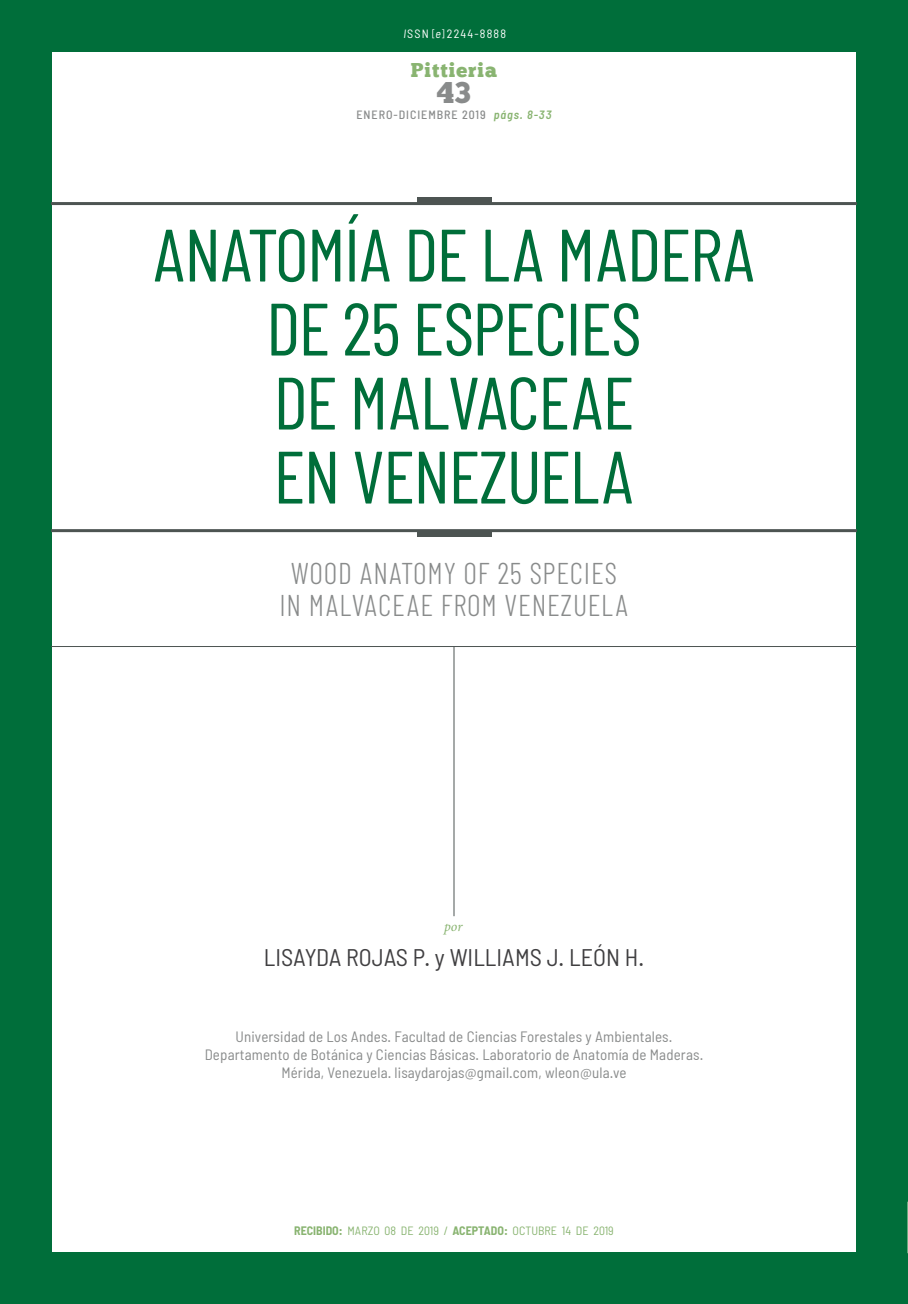
<style>
.page{position:relative;width:908px;height:1304px;background:#fff}
.page>*{position:absolute;margin:0;border:0;box-sizing:border-box;transform-origin:0 0}
.t1{font:74px/74px "Barlow Condensed";letter-spacing:-.02em;color:#006e3a;text-align:center}
.t2{font:300 30px/32px "Barlow Condensed";letter-spacing:.025em;color:#898b8b;text-align:center}
.t3{font:30px "Chunk Five";color:#898b8b}
.t4{font:semi-condensed 24px "Barlow";color:#403f41}
.t5{font:20px "Chunk Five";letter-spacing:.05em;color:#89b471}
.t6{font:semi-condensed 15px/18px "Barlow";letter-spacing:.01em;color:#898b8b;text-align:center}
.t7{font:italic 14px "Minion Pro";color:#89b471}
.t8{font:semi-condensed 12px "Barlow";color:#89b471}
.t9{font:500 semi-condensed 12px "Barlow";letter-spacing:.08em;color:#898b8b}
.t10{font:semi-condensed 12px "Barlow";letter-spacing:.1em;color:#fff}
.s1{font-style:italic}
.s2{font-size:10px}
.s3{font-weight:600;font-style:italic;color:#89b471}
.s4{font-weight:700}
</style>
<div class="page">
<div style="left:0;top:0;width:51px;height:1304px;background:#006e3a"></div>
<div style="left:856px;top:0;width:51px;height:1304px;background:#006e3a"></div>
<div style="left:0;top:1253px;width:907px;height:51px;background:#006e3a"></div>
<div style="left:0;top:0;width:907px;height:51px;background:#006e3a"></div>
<hr style="left:51px;top:202px;width:805px;height:3px;background:#4d5452">
<hr style="left:51px;top:529px;width:805px;height:3px;background:#4d5452">
<hr style="left:51px;top:646px;width:805px;height:1px;background:#4d5452">
<div style="left:416px;top:197px;width:75px;height:7px;background:#4d5452"></div>
<div style="left:416px;top:531px;width:75px;height:6px;background:#4d5452"></div>
<hr style="left:453px;top:646px;width:1px;height:270px;background:#4d5452">
<svg style="left:907px;top:1202px;width:1px;height:51px"></svg>
<p class="t10" style="left:403px;top:26px;width:104px"><span class="s1">I</span>SSN <span class="s2">[</span><span class="s1">e</span><span class="s2">]</span> 2244-8888</p>
<h3 class="t5" style="left:410px;top:62px;width:88px">Pittieria</h3>
<h2 class="t3" style="left:437px;top:81px;width:35px">43</h2>
<p class="t9" style="left:356px;top:107px;width:196px">ENERO-DICIEMBRE 2019 <span class="s3">págs. 8-33</span></p>
<h1 class="t1" style="left:152px;top:215px;width:604px">ANATOMÍA DE LA MADERA<br>DE 25 ESPECIES<br>DE MALVACEAE<br>EN VENEZUELA</h1>
<h2 class="t2" style="left:279px;top:556px;width:350px">WOOD ANATOMY OF 25 SPECIES<br>IN MALVACEAE FROM VENEZUELA</h2>
<p class="t7" style="left:444px;top:921px;width:20px">por</p>
<h3 class="t4" style="left:264px;top:942px;width:382px">LISAYDA ROJAS P. y WILLIAMS J. LEÓN H.</h3>
<p class="t6" style="left:204px;top:1027px;width:500px">Universidad de Los Andes. Facultad de Ciencias Forestales y Ambientales.<br>Departamento de Botánica y Ciencias Básicas. Laboratorio de Anatomía de Maderas.<br>Mérida, Venezuela. lisaydarojas@gmail.com, wleon@ula.ve</p>
<p class="t8" style="left:294px;top:1223px;width:321px"><span class="s4">RECIBIDO:</span> MARZO 08 DE 2019 / <span class="s4">ACEPTADO:</span> OCTUBRE 14 DE 2019</p>
</div>
